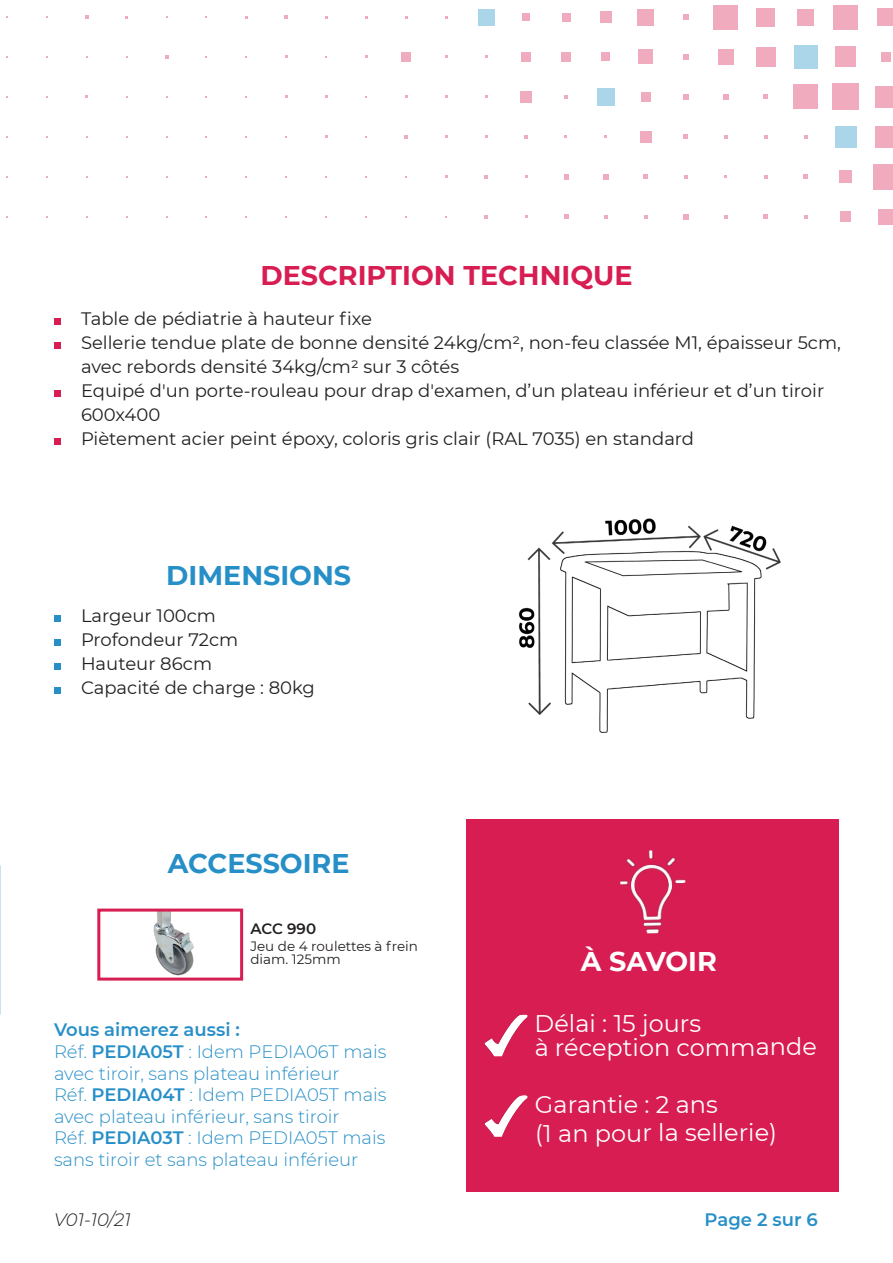
<style>
.page{position:relative;width:893px;height:1263px;background:#fff}
.page>*{position:absolute;margin:0;border:0;box-sizing:border-box;transform-origin:0 0}
.t1{font:700 27px "Montserrat";color:#d71d52}
.t2{font:700 27px "Montserrat";color:#278fc7}
.t3{font:700 27px "Montserrat";letter-spacing:-.005em;color:#fff}
.t4{font:24px "Montserrat";letter-spacing:-.005em;color:#fff}
.t5{font:18px/24px "Montserrat";color:#231f20}
.TITRE_1{font:300 18px "Montserrat";color:#278fc7}
.TITRE_1-2{font:600 18px "Montserrat";color:#278fc7}
.t6{font:italic 300 18px "Montserrat";color:#231f20}
.t7{font:600 15px "Montserrat";letter-spacing:-.005em;color:#231f20}
.t8{font:13.5px "Montserrat";color:#231f20}
.s1{font-weight:600}
</style>
<div class="page">
<div style="left:878px;top:209px;width:14px;height:16px;background:#f0abbf"></div>
<div style="left:873px;top:164px;width:19px;height:25px;background:#f0abbf"></div>
<div style="left:875px;top:126px;width:17px;height:21px;background:#f0abbf"></div>
<div style="left:875px;top:86px;width:17px;height:22px;background:#f0abbf"></div>
<div style="left:881px;top:52px;width:9px;height:10px;background:#f0abbf"></div>
<div style="left:877px;top:8px;width:15px;height:18px;background:#f0abbf"></div>
<div style="left:840px;top:212px;width:11px;height:10px;background:#f0abbf"></div>
<div style="left:839px;top:171px;width:13px;height:12px;background:#f0abbf"></div>
<div style="left:835px;top:126px;width:21px;height:22px;background:#abd5e9"></div>
<div style="left:832px;top:84px;width:27px;height:26px;background:#f0abbf"></div>
<div style="left:835px;top:47px;width:21px;height:20px;background:#f0abbf"></div>
<div style="left:833px;top:5px;width:25px;height:24px;background:#f0abbf"></div>
<svg style="left:804px;top:215px;width:4px;height:4px"></svg>
<svg style="left:803px;top:175px;width:5px;height:4px"></svg>
<svg style="left:804px;top:135px;width:4px;height:4px"></svg>
<div style="left:793px;top:84px;width:25px;height:25px;background:#f0abbf"></div>
<div style="left:794px;top:45px;width:23px;height:24px;background:#abd5e9"></div>
<div style="left:797px;top:9px;width:17px;height:16px;background:#f0abbf"></div>
<svg style="left:763px;top:214px;width:5px;height:5px"></svg>
<svg style="left:764px;top:175px;width:4px;height:4px"></svg>
<svg style="left:764px;top:135px;width:4px;height:4px"></svg>
<svg style="left:764px;top:95px;width:4px;height:4px"></svg>
<div style="left:756px;top:47px;width:20px;height:20px;background:#f0abbf"></div>
<div style="left:756px;top:8px;width:19px;height:18px;background:#f0abbf"></div>
<svg style="left:724px;top:215px;width:3px;height:4px"></svg>
<svg style="left:724px;top:135px;width:3px;height:4px"></svg>
<svg style="left:723px;top:94px;width:5px;height:6px"></svg>
<div style="left:718px;top:49px;width:15px;height:16px;background:#f0abbf"></div>
<div style="left:713px;top:5px;width:25px;height:24px;background:#f0abbf"></div>
<svg style="left:683px;top:214px;width:5px;height:5px"></svg>
<svg style="left:684px;top:175px;width:4px;height:4px"></svg>
<svg style="left:684px;top:135px;width:4px;height:4px"></svg>
<svg style="left:683px;top:94px;width:5px;height:6px"></svg>
<svg style="left:683px;top:54px;width:5px;height:5px"></svg>
<svg style="left:683px;top:14px;width:6px;height:6px"></svg>
<svg style="left:644px;top:215px;width:4px;height:4px"></svg>
<svg style="left:644px;top:175px;width:4px;height:4px"></svg>
<div style="left:640px;top:131px;width:11px;height:11px;background:#f0abbf"></div>
<div style="left:641px;top:92px;width:9px;height:9px;background:#f0abbf"></div>
<div style="left:639px;top:50px;width:14px;height:14px;background:#f0abbf"></div>
<div style="left:638px;top:9px;width:16px;height:16px;background:#f0abbf"></div>
<svg style="left:604px;top:215px;width:4px;height:4px"></svg>
<svg style="left:603px;top:174px;width:6px;height:5px"></svg>
<div style="left:597px;top:88px;width:18px;height:18px;background:#abd5e9"></div>
<div style="left:602px;top:53px;width:8px;height:8px;background:#f0abbf"></div>
<div style="left:600px;top:11px;width:11px;height:12px;background:#f0abbf"></div>
<svg style="left:564px;top:214px;width:4px;height:5px"></svg>
<svg style="left:564px;top:174px;width:4px;height:5px"></svg>
<svg style="left:564px;top:95px;width:4px;height:4px"></svg>
<div style="left:561px;top:52px;width:9px;height:9px;background:#f0abbf"></div>
<div style="left:562px;top:13px;width:8px;height:8px;background:#f0abbf"></div>
<svg style="left:524px;top:135px;width:4px;height:3px"></svg>
<div style="left:520px;top:91px;width:12px;height:11px;background:#f0abbf"></div>
<div style="left:521px;top:52px;width:10px;height:10px;background:#f0abbf"></div>
<div style="left:522px;top:13px;width:8px;height:8px;background:#f0abbf"></div>
<svg style="left:484px;top:215px;width:4px;height:4px"></svg>
<svg style="left:484px;top:175px;width:4px;height:3px"></svg>
<div style="left:478px;top:9px;width:16px;height:16px;background:#abd5e9"></div>
<svg style="left:404px;top:135px;width:4px;height:4px"></svg>
<div style="left:401px;top:52px;width:10px;height:10px;background:#f0abbf"></div>
<svg style="left:285px;top:15px;width:3px;height:4px"></svg>
<svg style="left:165px;top:55px;width:3px;height:4px"></svg>
<svg style="left:85px;top:15px;width:3px;height:4px"></svg>
<svg style="left:54px;top:616px;width:6px;height:6px"></svg>
<svg style="left:54px;top:640px;width:6px;height:6px"></svg>
<svg style="left:54px;top:664px;width:6px;height:6px"></svg>
<svg style="left:54px;top:688px;width:6px;height:6px"></svg>
<div style="left:54px;top:318px;width:6px;height:7px;background:#d71d52"></div>
<div style="left:54px;top:342px;width:6px;height:7px;background:#d71d52"></div>
<div style="left:54px;top:390px;width:6px;height:7px;background:#d71d52"></div>
<div style="left:54px;top:438px;width:6px;height:7px;background:#d71d52"></div>
<div style="left:467px;top:820px;width:372px;height:372px;background:#d71d52"></div>
<img style="left:620px;top:850px;width:66px;height:84px">
<img style="left:153px;top:912px;width:41px;height:64px">
<div style="left:97px;top:908px;width:146px;height:72px;border:3px solid #d71d52"></div>
<img style="left:518px;top:518px;width:263px;height:215px">
<img style="left:485px;top:1015px;width:43px;height:41px">
<img style="left:485px;top:1095px;width:43px;height:42px">
<p class="t1" style="left:260px;top:256px;width:374px">DESCRIPTION TECHNIQUE</p>
<p class="t5" style="left:81px;top:306px;width:293px">Table de pédiatrie à hauteur fixe</p>
<p class="t5" style="left:81px;top:330px;width:761px">Sellerie tendue plate de bonne densité 24kg/cm2, non-feu classée M1, épaisseur 5cm, avec rebords densité 34kg/cm2 sur 3 côtés</p>
<p class="t5" style="left:81px;top:378px;width:745px">Equipé d'un porte-rouleau pour drap d'examen, d’un plateau inférieur et d’un tiroir<br>600x400</p>
<p class="t5" style="left:81px;top:426px;width:615px">Piètement acier peint époxy, coloris gris clair (RAL 7035) en standard</p>
<p class="t2" style="left:166px;top:556px;width:186px">DIMENSIONS</p>
<p class="t5" style="left:81px;top:603px;width:137px">Largeur 100cm</p>
<p class="t5" style="left:81px;top:627px;width:159px">Profondeur 72cm</p>
<p class="t5" style="left:81px;top:651px;width:133px">Hauteur 86cm</p>
<p class="t5" style="left:81px;top:675px;width:235px">Capacité de charge : 80kg</p>
<p class="t2" style="left:168px;top:844px;width:183px">ACCESSOIRE</p>
<p class="t7" style="left:250px;top:918px;width:67px">ACC 990</p>
<p class="t8" style="left:250px;top:937px;width:169px">Jeu de 4 roulettes à frein</p>
<p class="t8" style="left:250px;top:950px;width:92px">diam. 125mm</p>
<p class="TITRE_1-2" style="left:54px;top:1017px;width:187px">Vous aimerez aussi :</p>
<p class="TITRE_1" style="left:54px;top:1039px;width:334px">Réf. <span class="s1">PEDIA05T</span> : Idem PEDIA06T mais</p>
<p class="TITRE_1" style="left:54px;top:1061px;width:287px">avec tiroir, sans plateau inférieur</p>
<p class="TITRE_1" style="left:54px;top:1082px;width:334px">Réf. <span class="s1">PEDIA04T</span> : Idem PEDIA05T mais</p>
<p class="TITRE_1" style="left:54px;top:1104px;width:287px">avec plateau inférieur, sans tiroir</p>
<p class="TITRE_1" style="left:54px;top:1126px;width:333px">Réf. <span class="s1">PEDIA03T</span> : Idem PEDIA05T mais</p>
<p class="TITRE_1" style="left:54px;top:1147px;width:306px">sans tiroir et sans plateau inférieur</p>
<p class="t3" style="left:581px;top:942px;width:138px">À SAVOIR</p>
<p class="t4" style="left:535px;top:1007px;width:168px">Délai : 15 jours</p>
<p class="t4" style="left:535px;top:1031px;width:284px">à réception commande</p>
<p class="t4" style="left:535px;top:1088px;width:185px">Garantie : 2 ans</p>
<p class="t4" style="left:535px;top:1116px;width:244px">(1 an pour la sellerie)</p>
<p class="t6" style="left:54px;top:1208px;width:78px">V01-10/21</p>
<p class="TITRE_1-2" style="left:705px;top:1207px;width:115px">Page 2 sur 6</p>
</div>
